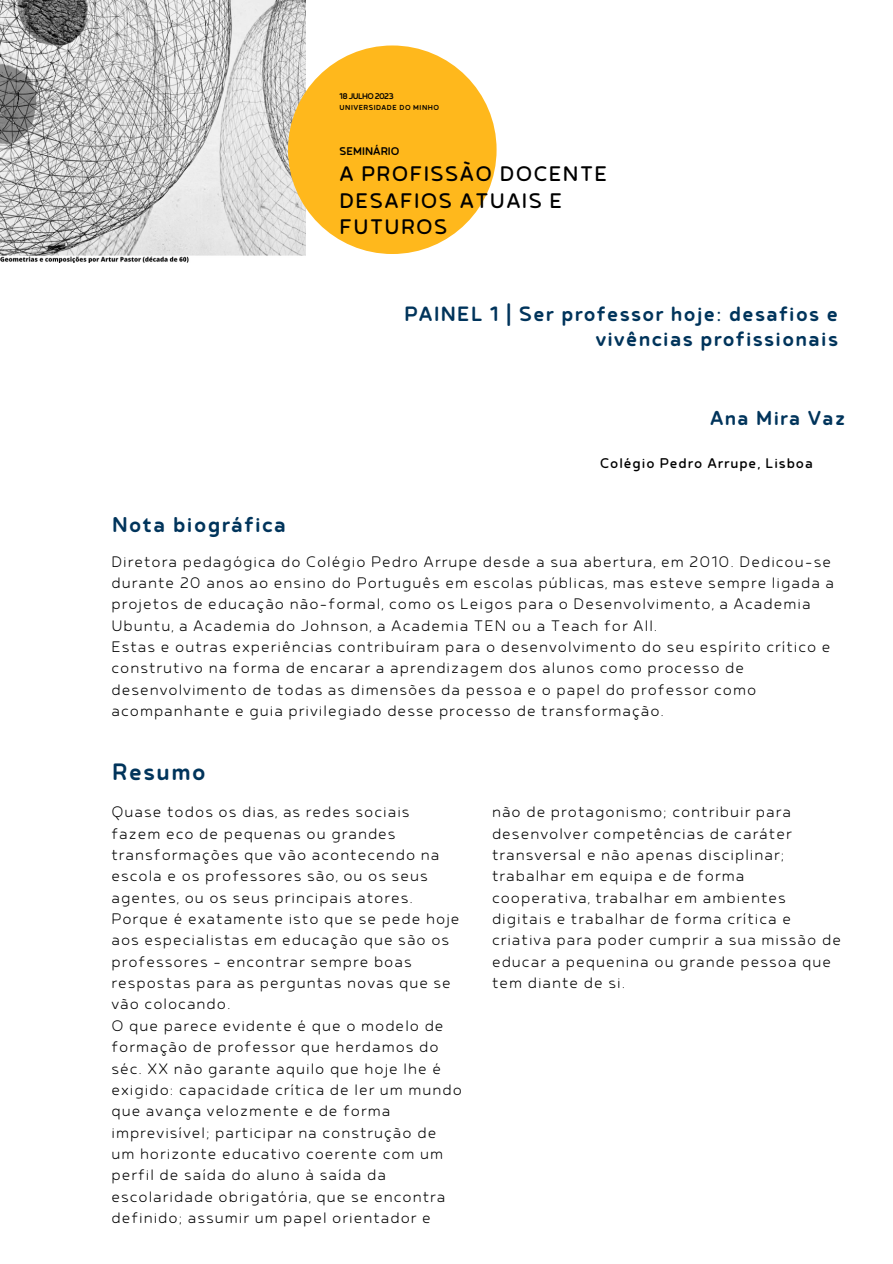
<style>
.page{position:relative;width:893px;height:1264px;background:#fff}
.page>*{position:absolute;margin:0;border:0;box-sizing:border-box;transform-origin:0 0}
.t1{font:500 28.05px "Betm Rounded";letter-spacing:.055em;color:#00345b}
.t2{font:500 25.5px "Betm Rounded";letter-spacing:.055em;color:#00345b}
.t3{font:24.9px "Betm Rounded";letter-spacing:.055em;color:#000}
.t4{font:500 24.45px/25.3px "Betm Rounded";letter-spacing:.055em;color:#00345b;text-align:right}
.t5{font:500 24px "Betm Rounded";letter-spacing:.055em;color:#00345b}
.t6{font:300 18px/21.3px "Betm Rounded";letter-spacing:.055em;color:#000}
.t7{font:16.65px "Betm Rounded";letter-spacing:.055em;color:#000}
.t8{font:500 13.2px "Betm Rounded";color:#000}
.t9{font:500 9.75px "Betm Rounded";letter-spacing:-.055em;color:#000}
.t10{font:500 8.7px "Betm Rounded";letter-spacing:.055em;color:#000}
</style>
<div class="page">
<img style="left:0;top:0;width:306px;height:262px">
<div style="left:288px;top:45px;width:208px;height:209px;background:#ffb81c;border-radius:50%"></div>
<p class="t9" style="left:339px;top:89px;width:56px">18JULHO2023</p>
<p class="t10" style="left:339px;top:101px;width:101px">UNIVERSIDADE DO MINHO</p>
<p class="t8" style="left:339px;top:141px;width:61px">SEMINÁRIO</p>
<p class="t3" style="left:339px;top:154px;width:269px">A PROFISSÃO DOCENTE</p>
<p class="t3" style="left:339px;top:181px;width:224px">DESAFIOS ATUAIS E</p>
<p class="t3" style="left:339px;top:207px;width:109px">FUTUROS</p>
<p class="t4" style="left:404px;top:298px;width:435px">PAINEL 1 | Ser professor hoje: desafios e vivências profissionais</p>
<p class="t5" style="left:710px;top:400px;width:137px">Ana Mira Vaz</p>
<p class="t2" style="left:112px;top:505px;width:175px">Nota biográfica</p>
<p class="t7" style="left:600px;top:450px;width:214px">Colégio Pedro Arrupe, Lisboa</p>
<p class="t6" style="left:111px;top:548px;width:724px">Diretora pedagógica do Colégio Pedro Arrupe desde a sua abertura, em 2010. Dedicou-se durante 20 anos ao ensino do Português em escolas públicas, mas esteve sempre ligada a projetos de educação não-formal, como os Leigos para o Desenvolvimento, a Academia Ubuntu, a Academia do Johnson, a Academia TEN ou a Teach for All.</p>
<p class="t6" style="left:111px;top:634px;width:720px">Estas e outras experiências contribuíram para o desenvolvimento do seu espírito crítico e construtivo na forma de encarar a aprendizagem dos alunos como processo de desenvolvimento de todas as dimensões da pessoa e o papel do professor como acompanhante e guia privilegiado desse processo de transformação.</p>
<p class="t1" style="left:112px;top:750px;width:95px">Resumo</p>
<p class="t6" style="left:111px;top:799px;width:349px">Quase todos os dias, as redes sociais fazem eco de pequenas ou grandes transformações que vão acontecendo na escola e os professores são, ou os seus agentes, ou os seus principais atores.<br>Porque é exatamente isto que se pede hoje aos especialistas em educação que são os professores – encontrar sempre boas respostas para as perguntas novas que se vão colocando.</p>
<p class="t6" style="left:111px;top:1012px;width:352px">O que parece evidente é que o modelo de formação de professor que herdamos do séc. XX não garante aquilo que hoje lhe é exigido: capacidade crítica de ler um mundo que avança velozmente e de forma imprevisível; participar na construção de um horizonte educativo coerente com um perfil de saída do aluno à saída da escolaridade obrigatória, que se encontra definido; assumir um papel orientador e</p>
<p class="t6" style="left:492px;top:799px;width:350px">não de protagonismo; contribuir para desenvolver competências de caráter transversal e não apenas disciplinar; trabalhar em equipa e de forma cooperativa, trabalhar em ambientes digitais e trabalhar de forma crítica e criativa para poder cumprir a sua missão de educar a pequenina ou grande pessoa que tem diante de si.</p>
</div>
